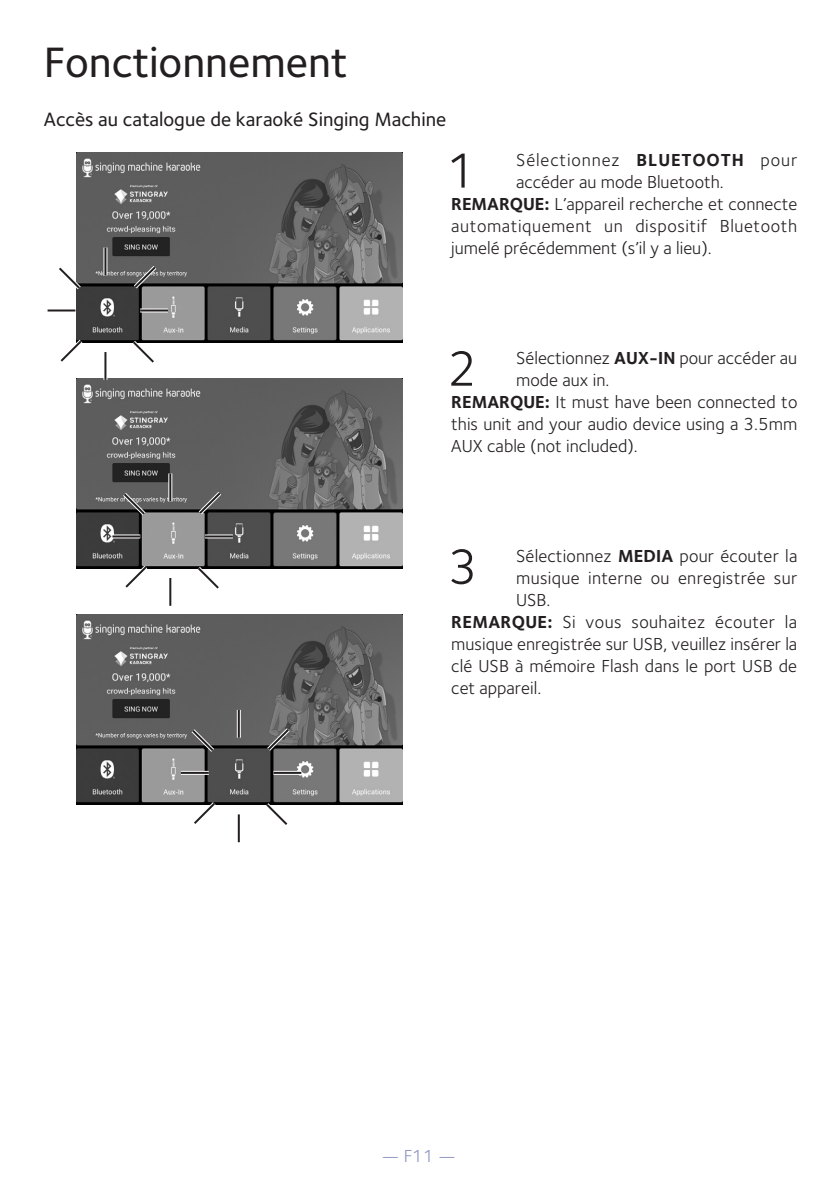
<style>
.page{position:relative;width:840px;height:1191px;background:#fff}
.page>*{position:absolute;margin:0;border:0;box-sizing:border-box;transform-origin:0 0}
.t1{font:51px "Foundry Sterling";color:#231f20}
.t2{font:500 44px "Foundry Sterling";color:#231f20}
.t3{font:500 20px "Foundry Sterling";color:#231f20}
.t4{font:18px/22px "Foundry Sterling";color:#231f20;text-align:justify}
.t5{font:18px "Foundry Sterling";color:#8e95c3}
.s1{font-weight:700}
</style>
<div class="page">
<img style="left:76px;top:152px;width:326px;height:191px">
<img style="left:76px;top:378px;width:326px;height:191px">
<img style="left:76px;top:614px;width:326px;height:191px">
<svg style="left:48px;top:311px;width:27px;height:1px"></svg>
<svg style="left:103px;top:352px;width:4px;height:28px"></svg>
<svg style="left:140px;top:308px;width:28px;height:4px"></svg>
<svg style="left:103px;top:247px;width:4px;height:28px"></svg>
<hr style="left:48px;top:309px;width:27px;height:2px;background:#231f20">
<hr style="left:104px;top:352px;width:2px;height:28px;background:#231f20">
<svg style="left:128px;top:336px;width:31px;height:27px"></svg>
<svg style="left:129px;top:262px;width:31px;height:31px"></svg>
<hr style="left:140px;top:309px;width:28px;height:2px;background:#231f20">
<hr style="left:104px;top:247px;width:2px;height:28px;background:#231f20">
<svg style="left:59px;top:263px;width:26px;height:31px"></svg>
<svg style="left:60px;top:335px;width:27px;height:27px"></svg>
<svg style="left:112px;top:534px;width:28px;height:4px"></svg>
<svg style="left:171px;top:578px;width:1px;height:28px"></svg>
<svg style="left:205px;top:534px;width:28px;height:4px"></svg>
<svg style="left:168px;top:473px;width:4px;height:28px"></svg>
<hr style="left:112px;top:535px;width:28px;height:2px;background:#231f20">
<hr style="left:169px;top:578px;width:2px;height:28px;background:#231f20">
<svg style="left:193px;top:562px;width:31px;height:27px"></svg>
<svg style="left:194px;top:487px;width:31px;height:31px"></svg>
<hr style="left:205px;top:535px;width:28px;height:2px;background:#231f20">
<hr style="left:169px;top:473px;width:2px;height:28px;background:#231f20">
<svg style="left:119px;top:488px;width:31px;height:31px"></svg>
<svg style="left:120px;top:561px;width:31px;height:27px"></svg>
<svg style="left:181px;top:771px;width:28px;height:4px"></svg>
<svg style="left:237px;top:814px;width:1px;height:28px"></svg>
<svg style="left:273px;top:771px;width:28px;height:4px"></svg>
<hr style="left:237px;top:710px;width:4px;height:27px;background:#dcdcdc">
<hr style="left:181px;top:772px;width:28px;height:2px;background:#231f20">
<hr style="left:238px;top:814px;width:2px;height:28px;background:#231f20">
<svg style="left:261px;top:799px;width:31px;height:26px"></svg>
<svg style="left:263px;top:724px;width:31px;height:31px"></svg>
<hr style="left:273px;top:772px;width:28px;height:2px;background:#231f20">
<hr style="left:238px;top:710px;width:2px;height:27px;background:#231f20">
<svg style="left:187px;top:725px;width:31px;height:31px"></svg>
<svg style="left:189px;top:798px;width:31px;height:26px"></svg>
<p class="t2" style="left:44px;top:37px;width:305px">Fonctionnement</p>
<p class="t3" style="left:44px;top:107px;width:403px">Accès au catalogue de karaoké Singing Machine</p>
<p class="t1" style="left:446px;top:141px;width:32px">1</p>
<p class="t4" style="left:516px;top:148px;width:282px">Sélectionnez <span class="s1">BLUETOOTH</span> pour accéder au mode Bluetooth.</p>
<p class="t4" style="left:451px;top:192px;width:347px"><span class="s1">REMARQUE:</span> L’appareil recherche et connecte automatiquement un dispositif Bluetooth jumelé précédemment (s’il y a lieu).</p>
<p class="t1" style="left:446px;top:339px;width:32px">2</p>
<p class="t4" style="left:516px;top:346px;width:282px">Sélectionnez <span class="s1">AUX-IN</span> pour accéder au mode aux in.</p>
<p class="t4" style="left:451px;top:390px;width:347px"><span class="s1">REMARQUE:</span> It must have been connected to this unit and your audio device using a 3.5mm AUX cable (not included).</p>
<p class="t1" style="left:447px;top:537px;width:32px">3</p>
<p class="t4" style="left:516px;top:544px;width:282px">Sélectionnez <span class="s1">MEDIA</span> pour écouter la musique interne ou enregistrée sur USB.</p>
<p class="t4" style="left:451px;top:610px;width:347px"><span class="s1">REMARQUE:</span> Si vous souhaitez écouter la musique enregistrée sur USB, veuillez insérer la clé USB à mémoire Flash dans le port USB de cet appareil.</p>
<p class="t5" style="left:381px;top:1145px;width:76px">— F11 —</p>
</div>
